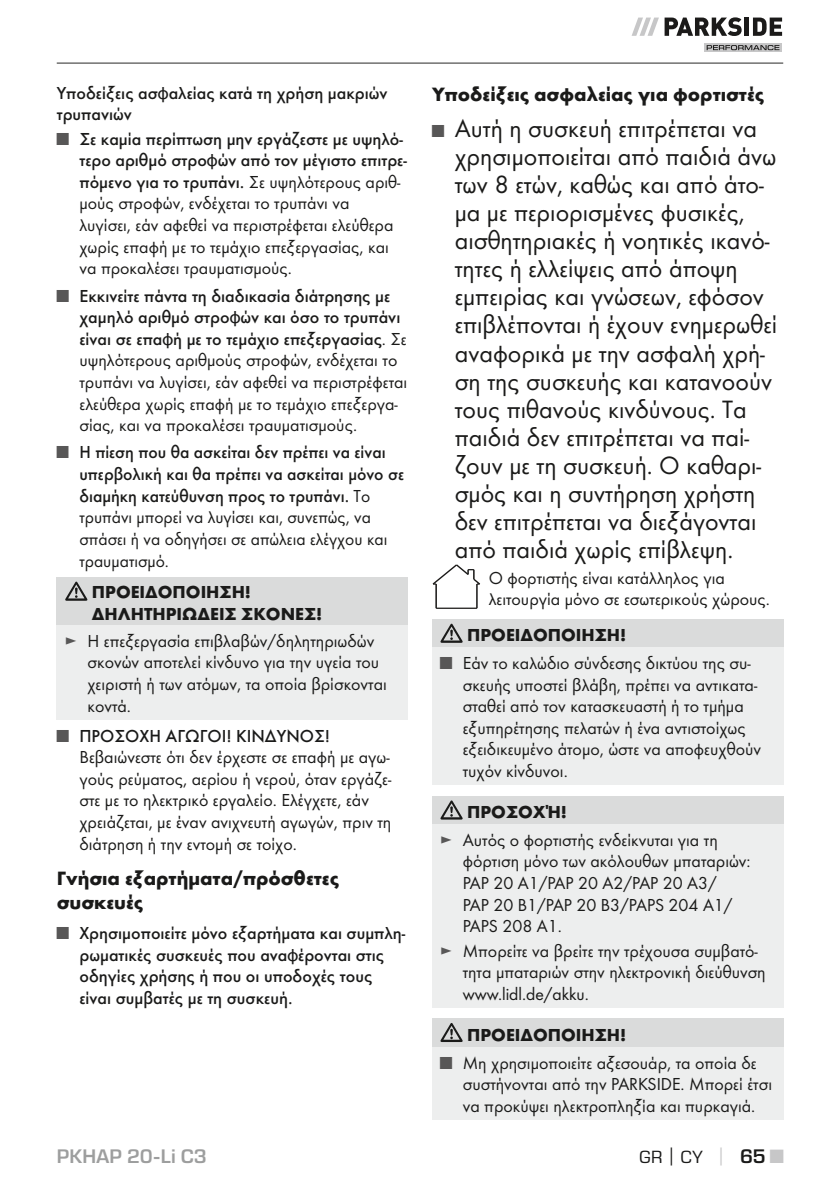
<style>
.page{position:relative;width:840px;height:1191px;background:#fff}
.page>*{position:absolute;margin:0;border:0;box-sizing:border-box;transform-origin:0 0}
.t1{font:26px/28px "Futura Boo";color:#1a1a19}
.t2{font:700 20px/24px "Futura";color:#1a1a19}
.t3{font:600 20px "Eurostile Next LT Pro";color:#9d9e9e}
.t4{font:18px/21.6px "Futura Boo";color:#1a1a19}
.t5{font:500 18px/21.6px "Futura";color:#1a1a19}
.t6{font:700 18px/21.6px "Futura";color:#1a1a19}
.t7{font:18px "Eurostile Next LT Pro";color:#1a1a19}
.s1{font-family:"Futura Boo";font-weight:400;color:#585757}
.s2{font-family:"Futura Boo";font-weight:400}
.s3{color:#585757}
.s4{font-size:18px;color:#585757}
.s5{font-family:"Futura";font-weight:700}
.s6{font-family:"Futura";font-weight:700;color:#c7c7c8}
.s7{font-weight:600;font-size:20px}
.s8{font-family:"Futura";font-weight:700;font-size:20px;color:#c7c7c8}
</style>
<div class="page">
<hr style="left:57px;top:62px;width:725px;height:2px;background:#70706f">
<svg style="left:704px;top:43px;width:77px;height:9px"></svg>
<svg style="left:706px;top:45px;width:73px;height:5px"></svg>
<svg style="left:631px;top:18px;width:27px;height:18px"></svg>
<svg style="left:664px;top:17px;width:77px;height:19px"></svg>
<hr style="left:744px;top:18px;width:4px;height:18px;background:#1b1a19">
<svg style="left:753px;top:18px;width:28px;height:18px"></svg>
<div style="left:57px;top:577px;width:351px;height:48px;background:#dadbdb"></div>
<div style="left:57px;top:625px;width:351px;height:94px;background:#edeeee"></div>
<svg style="left:65px;top:581px;width:22px;height:20px"></svg>
<hr style="left:436px;top:607px;width:40px;height:2px;background:#1b1a19">
<svg style="left:432px;top:564px;width:48px;height:44px"></svg>
<div style="left:432px;top:619px;width:350px;height:28px;background:#dadbdb"></div>
<div style="left:432px;top:647px;width:350px;height:138px;background:#edeeee"></div>
<svg style="left:440px;top:623px;width:22px;height:20px"></svg>
<div style="left:432px;top:796px;width:350px;height:28px;background:#dadbdb"></div>
<div style="left:432px;top:824px;width:350px;height:183px;background:#edeeee"></div>
<svg style="left:440px;top:800px;width:22px;height:19px"></svg>
<div style="left:432px;top:1018px;width:350px;height:29px;background:#dadbdb"></div>
<div style="left:432px;top:1047px;width:350px;height:72px;background:#edeeee"></div>
<svg style="left:440px;top:1023px;width:22px;height:19px"></svg>
<p class="t5" style="left:57px;top:83px;width:332px">Υποδείξεις ασφαλείας κατά τη χρήση μακριών τρυπανιών</p>
<p class="t5" style="left:79px;top:129px;width:329px;text-indent:-23px"><span class="s1">■</span> Σε καμία περίπτωση μην εργάζεστε με υψηλό&shy;τερο αριθμό στροφών από τον μέγιστο επιτρε&shy;πόμενο για το τρυπάνι. <span class="s2">Σε υψηλότερους αριθ-</span></p>
<p class="t4" style="left:79px;top:193px;width:315px">μούς στροφών, ενδέχεται το τρυπάνι να λυγίσει, εάν αφεθεί να περιστρέφεται ελεύθερα χωρίς επαφή με το τεμάχιο επεξεργασίας, και να προκαλέσει τραυματισμούς.</p>
<p class="t5" style="left:79px;top:286px;width:328px;text-indent:-23px"><span class="s1">■</span> Εκκινείτε πάντα τη διαδικασία διάτρησης με χαμηλό αριθμό στροφών και όσο το τρυπάνι είναι σε επαφή με το τεμάχιο επεξεργασίας<span class="s2">. Σε</span></p>
<p class="t4" style="left:79px;top:350px;width:329px">υψηλότερους αριθμούς στροφών, ενδέχεται το τρυπάνι να λυγίσει, εάν αφεθεί να περιστρέφεται ελεύθερα χωρίς επαφή με το τεμάχιο επεξεργα&shy;σίας, και να προκαλέσει τραυματισμούς.</p>
<p class="t5" style="left:79px;top:442px;width:326px;text-indent:-23px"><span class="s1">■</span> Η πίεση που θα ασκείται δεν πρέπει να είναι υπερβολική και θα πρέπει να ασκείται μόνο σε διαμήκη κατεύθυνση προς το τρυπάνι. <span class="s2">Το</span></p>
<p class="t4" style="left:79px;top:507px;width:309px">τρυπάνι μπορεί να λυγίσει και, συνεπώς, να σπάσει ή να οδηγήσει σε απώλεια ελέγχου και τραυματισμό.</p>
<p class="t6" style="left:92px;top:582px;width:232px">ΠΡΟΕΙΔΟΠΟΙΗΣΗ!<br>ΔΗΛΗΤΗΡΙΩΔΕΙΣ ΣΚΟΝΕΣ!</p>
<p class="t4" style="left:87px;top:631px;width:301px;text-indent:-23px"><span class="s3">►</span> Η επεξεργασία επιβλαβών/δηλητηριωδών σκονών αποτελεί κίνδυνο για την υγεία του χειριστή ή των ατόμων, τα οποία βρίσκονται κοντά.</p>
<p class="t5" style="left:57px;top:725px;width:275px"><span class="s1">■</span> ΠΡΟΣΟΧΗ ΑΓΩΓΟΙ! ΚΙΝΔΥΝΟΣ!</p>
<p class="t4" style="left:79px;top:747px;width:313px">Βεβαιώνεστε ότι δεν έρχεστε σε επαφή με αγω&shy;γούς ρεύματος, αερίου ή νερού, όταν εργάζε&shy;στε με το ηλεκτρικό εργαλείο. Ελέγχετε, εάν χρειάζεται, με έναν ανιχνευτή αγωγών, πριν τη διάτρηση ή την εντομή σε τοίχο.</p>
<p class="t2" style="left:57px;top:867px;width:284px">Γνήσια εξαρτήματα/πρόσθετες συσκευές</p>
<p class="t5" style="left:79px;top:923px;width:327px;text-indent:-23px"><span class="s1">■</span> Χρησιμοποιείτε μόνο εξαρτήματα και συμπλη&shy;ρωματικές συσκευές που αναφέρονται στις οδηγίες χρήσης ή που οι υποδοχές τους είναι συμβατές με τη συσκευή.</p>
<p class="t2" style="left:432px;top:84px;width:333px">Υποδείξεις ασφαλείας για φορτιστές</p>
<p class="t1" style="left:454px;top:116px;width:324px;text-indent:-23px"><span class="s4">■</span> Αυτή η συσκευή επιτρέπεται να χρησιμοποιείται από παιδιά άνω των 8 ετών, καθώς και από άτο&shy;μα με περιορισμένες φυσικές, αισθητηριακές ή νοητικές ικανό&shy;τητες ή ελλείψεις από άποψη εμπειρίας και γνώσεων, εφόσον επιβλέπονται ή έχουν ενημερωθεί αναφορικά με την ασφαλή χρή&shy;ση της συσκευής και κατανοούν τους πιθανούς κινδύνους. Τα παιδιά δεν επιτρέπεται να παί&shy;ζουν με τη συσκευή. Ο καθαρι&shy;σμός και η συντήρηση χρήστη δεν επιτρέπεται να διεξάγονται από παιδιά χωρίς επίβλεψη.</p>
<p class="t4" style="left:488px;top:568px;width:282px">Ο φορτιστής είναι κατάλληλος για λειτουργία μόνο σε εσωτερικούς χώρους.</p>
<p class="t6" style="left:467px;top:626px;width:161px">ΠΡΟΕΙΔΟΠΟΙΗΣΗ!</p>
<p class="t4" style="left:462px;top:653px;width:300px;text-indent:-23px"><span class="s3">■</span> Εάν το καλώδιο σύνδεσης δικτύου της συ&shy;σκευής υποστεί βλάβη, πρέπει να αντικατα&shy;σταθεί από τον κατασκευαστή ή το τμήμα εξυπηρέτησης πελατών ή ένα αντιστοίχως εξειδικευμένο άτομο, ώστε να αποφευχθούν τυχόν κίνδυνοι.</p>
<p class="t6" style="left:467px;top:802px;width:101px">ΠΡΟΣΟΧΉ!</p>
<p class="t4" style="left:462px;top:829px;width:289px;text-indent:-23px"><span class="s3">►</span> Αυτός ο φορτιστής ενδείκνυται για τη φόρτιση μόνο των ακόλουθων μπαταριών:<br>PAP 20 A1/PAP 20 A2/PAP 20 A3/<br>PAP 20 B1/PAP 20 B3/PAPS 204 A1/<br>PAPS 208 A1.</p>
<p class="t4" style="left:462px;top:940px;width:304px;text-indent:-23px"><span class="s3">►</span> Μπορείτε να βρείτε την τρέχουσα συμβατό&shy;τητα μπαταριών στην ηλεκτρονική διεύθυνση www.lidl.de/akku.</p>
<p class="t6" style="left:467px;top:1025px;width:161px">ΠΡΟΕΙΔΟΠΟΙΗΣΗ!</p>
<p class="t4" style="left:462px;top:1052px;width:311px;text-indent:-23px"><span class="s3">■</span> Μη χρησιμοποιείτε αξεσουάρ, τα οποία δε συστήνονται από την PARKSIDE. Μπορεί έτσι να προκύψει ηλεκτροπληξία και πυρκαγιά.</p>
<p class="t3" style="left:57px;top:1144px;width:151px">PKHAP 20-Li C3</p>
<p class="t7" style="left:639px;top:1145px;width:146px">GR<span class="s5">│</span>CY <span class="s6">│</span> <span class="s7">65</span> <span class="s8">■</span></p>
</div>
